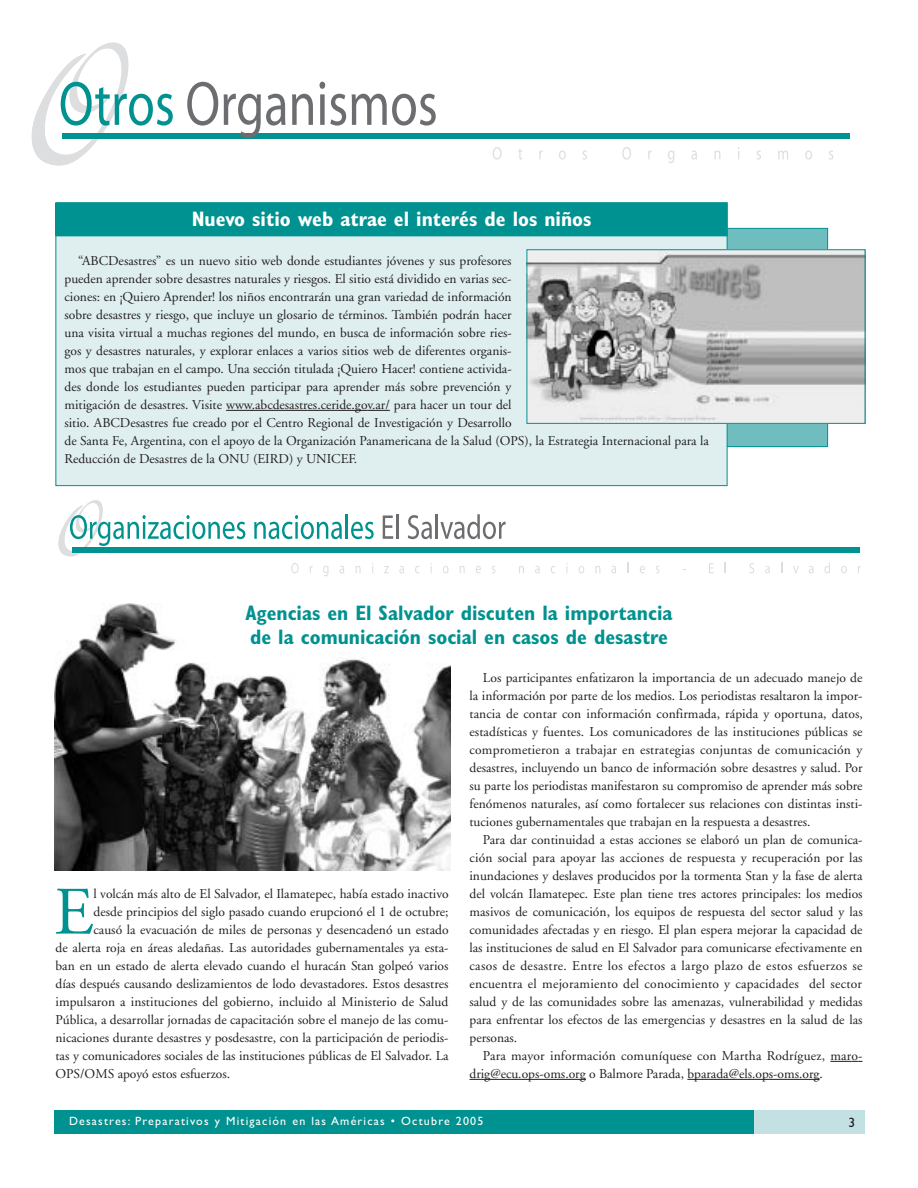
<style>
.page{position:relative;width:918px;height:1188px;background:#fff}
.page>*{position:absolute;margin:0;border:0;box-sizing:border-box;transform-origin:0 0}
.t1{font:67.8px "Adobe Garamond";color:#009290}
.t2{font:700 condensed 21px/24px "Gill Sans";color:#009290}
.t3{font:700 condensed 21px "Gill Sans";color:#fff}
.t4{font:13.5px/18px "Adobe Garamond";color:#231f20}
.t5{font:13.5px "Gill Sans";color:#231f20}
.t6{font:12px "Gill Sans";letter-spacing:.1em;color:#fff}
</style>
<div class="page">
<img style="left:54px;top:603px;width:396px;height:268px">
<div style="left:108px;top:1110px;width:756px;height:24px;background:#c3e1e2"></div>
<div style="left:54px;top:1110px;width:699px;height:24px;background:#009290"></div>
<svg style="left:493px;top:147px;width:9px;height:13px"></svg>
<svg style="left:518px;top:149px;width:4px;height:11px"></svg>
<svg style="left:539px;top:150px;width:4px;height:9px"></svg>
<svg style="left:559px;top:150px;width:7px;height:10px"></svg>
<svg style="left:582px;top:150px;width:5px;height:10px"></svg>
<svg style="left:622px;top:147px;width:9px;height:13px"></svg>
<svg style="left:648px;top:150px;width:4px;height:9px"></svg>
<svg style="left:668px;top:150px;width:6px;height:13px"></svg>
<svg style="left:691px;top:150px;width:6px;height:10px"></svg>
<svg style="left:714px;top:150px;width:6px;height:9px"></svg>
<svg style="left:756px;top:150px;width:5px;height:10px"></svg>
<svg style="left:778px;top:150px;width:10px;height:9px"></svg>
<svg style="left:805px;top:150px;width:7px;height:10px"></svg>
<svg style="left:829px;top:150px;width:4px;height:10px"></svg>
<div style="left:62px;top:133px;width:787px;height:5px;background:#009290"></div>
<svg style="left:32px;top:43px;width:141px;height:122px"></svg>
<svg style="left:187px;top:82px;width:31px;height:44px"></svg>
<svg style="left:224px;top:94px;width:62px;height:44px"></svg>
<svg style="left:292px;top:94px;width:21px;height:31px"></svg>
<svg style="left:320px;top:82px;width:26px;height:44px"></svg>
<svg style="left:352px;top:94px;width:84px;height:32px"></svg>
<div style="left:56px;top:228px;width:772px;height:219px;background:#6fbdbe"></div>
<div style="left:56px;top:203px;width:671px;height:283px;background:#dfeff0"></div>
<div style="left:56px;top:203px;width:671px;height:33px;background:#009290"></div>
<div style="left:56px;top:202px;width:672px;height:34px;border:1px solid #009290"></div>
<svg style="left:226px;top:410px;width:26px;height:1px"></svg>
<hr style="left:252px;top:410px;width:56px;height:1px;background:#231f20">
<hr style="left:308px;top:410px;width:60px;height:1px;background:#231f20">
<svg style="left:367px;top:410px;width:23px;height:1px"></svg>
<img style="left:529px;top:251px;width:335px;height:171px">
<div style="left:527px;top:249px;width:339px;height:175px;border:1px solid #009290"></div>
<svg style="left:58px;top:500px;width:187px;height:56px"></svg>
<svg style="left:254px;top:515px;width:88px;height:24px"></svg>
<hr style="left:346px;top:514px;width:2px;height:25px;background:#009290">
<svg style="left:351px;top:522px;width:23px;height:17px"></svg>
<svg style="left:383px;top:516px;width:10px;height:23px"></svg>
<hr style="left:396px;top:514px;width:3px;height:25px;background:#6c6d70">
<svg style="left:408px;top:515px;width:24px;height:24px"></svg>
<hr style="left:436px;top:514px;width:2px;height:25px;background:#6c6d70">
<svg style="left:440px;top:514px;width:66px;height:25px"></svg>
<svg style="left:291px;top:563px;width:8px;height:10px"></svg>
<svg style="left:323px;top:566px;width:5px;height:10px"></svg>
<svg style="left:340px;top:566px;width:4px;height:7px"></svg>
<svg style="left:356px;top:566px;width:5px;height:7px"></svg>
<svg style="left:384px;top:566px;width:5px;height:7px"></svg>
<svg style="left:399px;top:566px;width:5px;height:7px"></svg>
<svg style="left:415px;top:566px;width:5px;height:7px"></svg>
<svg style="left:430px;top:563px;width:2px;height:10px"></svg>
<svg style="left:443px;top:566px;width:6px;height:7px"></svg>
<svg style="left:460px;top:566px;width:5px;height:7px"></svg>
<svg style="left:476px;top:566px;width:5px;height:7px"></svg>
<svg style="left:492px;top:566px;width:3px;height:7px"></svg>
<svg style="left:519px;top:566px;width:5px;height:7px"></svg>
<svg style="left:535px;top:566px;width:5px;height:7px"></svg>
<svg style="left:551px;top:566px;width:4px;height:7px"></svg>
<svg style="left:566px;top:563px;width:2px;height:10px"></svg>
<svg style="left:579px;top:566px;width:5px;height:7px"></svg>
<svg style="left:595px;top:566px;width:5px;height:7px"></svg>
<svg style="left:611px;top:566px;width:5px;height:7px"></svg>
<svg style="left:640px;top:566px;width:5px;height:7px"></svg>
<svg style="left:656px;top:566px;width:3px;height:7px"></svg>
<svg style="left:709px;top:563px;width:5px;height:10px"></svg>
<svg style="left:749px;top:563px;width:5px;height:10px"></svg>
<svg style="left:765px;top:566px;width:5px;height:7px"></svg>
<svg style="left:793px;top:566px;width:6px;height:7px"></svg>
<svg style="left:809px;top:566px;width:4px;height:7px"></svg>
<svg style="left:824px;top:563px;width:6px;height:10px"></svg>
<svg style="left:841px;top:566px;width:6px;height:7px"></svg>
<div style="left:72px;top:547px;width:788px;height:5px;background:#009290"></div>
<svg style="left:830px;top:1061px;width:32px;height:1px"></svg>
<hr style="left:470px;top:1079px;width:116px;height:1px;background:#231f20">
<hr style="left:687px;top:1079px;width:132px;height:1px;background:#231f20">
<h2 class="t3" style="left:192px;top:211px;width:401px">Nuevo sitio web atrae el interés de los niños</h2>
<p class="t4" style="left:64px;top:253px;width:646px;text-indent:14px">“ABCDesastres” es un nuevo sitio web donde estudiantes jóvenes y sus profesores<br>pueden aprender sobre desastres naturales y riesgos. El sitio está dividido en varias sec-<br>ciones: en ¡Quiero Aprender! los niños encontrarán una gran variedad de información<br>sobre desastres y riesgo, que incluye un glosario de términos. También podrán hacer<br>una visita virtual a muchas regiones del mundo, en busca de información sobre ries-<br>gos y desastres naturales, y explorar enlaces a varios sitios web de diferentes organis-<br>mos que trabajan en el campo. Una sección titulada ¡Quiero Hacer! contiene activida-<br>des donde los estudiantes pueden participar para aprender más sobre prevención y<br>mitigación de desastres. Visite www.abcdesastres.ceride.gov.ar/ para hacer un tour del<br>sitio. ABCDesastres fue creado por el Centro Regional de Investigación y Desarrollo<br>de Santa Fe, Argentina, con el apoyo de la Organización Panamericana de la Salud (OPS), la Estrategia Internacional para la Reducción de Desastres de la ONU (EIRD) y UNICEF.</p>
<h2 class="t2" style="left:245px;top:603px;width:429px">Agencias en El Salvador discuten la importancia de la comunicación social en casos de desastre</h2>
<h1 class="t1" style="left:54px;top:885px;width:41px">E</h1>
<p class="t4" style="left:94px;top:885px;width:357px">l volcán más alto de El Salvador, el Ilamatepec, había estado inactivo</p>
<p class="t4" style="left:94px;top:903px;width:356px">desde principios del siglo pasado cuando erupcionó el 1 de octubre;</p>
<p class="t4" style="left:94px;top:921px;width:357px">causó la evacuación de miles de personas y desencadenó un estado</p>
<p class="t4" style="left:55px;top:939px;width:395px">de alerta roja en áreas aledañas. Las autoridades gubernamentales ya esta-</p>
<p class="t4" style="left:55px;top:957px;width:395px">ban en un estado de alerta elevado cuando el huracán Stan golpeó varios</p>
<p class="t4" style="left:55px;top:975px;width:395px">días después causando deslizamientos de lodo devastadores. Estos desastres</p>
<p class="t4" style="left:55px;top:993px;width:394px">impulsaron a instituciones del gobierno, incluido al Ministerio de Salud</p>
<p class="t4" style="left:55px;top:1011px;width:395px">Pública, a desarrollar jornadas de capacitación sobre el manejo de las comu-</p>
<p class="t4" style="left:55px;top:1029px;width:395px">nicaciones durante desastres y posdesastre, con la participación de periodis-</p>
<p class="t4" style="left:55px;top:1047px;width:395px">tas y comunicadores sociales de las instituciones públicas de El Salvador. La</p>
<p class="t4" style="left:55px;top:1065px;width:176px">OPS/OMS apoyó estos esfuerzos.</p>
<p class="t4" style="left:469px;top:670px;width:395px;text-align:justify;text-indent:14px">Los participantes enfatizaron la importancia de un adecuado manejo de la información por parte de los medios. Los periodistas resaltaron la impor&shy;tancia de contar con información confirmada, rápida y oportuna, datos, estadísticas y fuentes. Los comunicadores de las instituciones públicas se comprometieron a trabajar en estrategias conjuntas de comunicación y desastres, incluyendo un banco de información sobre desastres y salud. Por su parte los periodistas manifestaron su compromiso de aprender más sobre fenómenos naturales, así como fortalecer sus relaciones con distintas insti&shy;tuciones gubernamentales que trabajan en la respuesta a desastres.</p>
<p class="t4" style="left:469px;top:832px;width:395px;text-align:justify;text-indent:13px">Para dar continuidad a estas acciones se elaboró un plan de comunica&shy;ción social para apoyar las acciones de respuesta y recuperación por las inundaciones y deslaves producidos por la tormenta Stan y la fase de alerta del volcán Ilamatepec. Este plan tiene tres actores principales: los medios masivos de comunicación, los equipos de respuesta del sector salud y las comunidades afectadas y en riesgo. El plan espera mejorar la capacidad de las instituciones de salud en El Salvador para comunicarse efectivamente en casos de desastre. Entre los efectos a largo plazo de estos esfuerzos se encuentra el mejoramiento del conocimiento y capacidades del sector salud y de las comunidades sobre las amenazas, vulnerabilidad y medidas para enfrentar los efectos de las emergencias y desastres en la salud de las personas.</p>
<p class="t4" style="left:470px;top:1048px;width:395px;text-indent:13px">Para mayor información comuníquese con Martha Rodríguez, maro&shy;drig@ecu.ops-oms.org o Balmore Parada, bparada@els.ops-oms.org.</p>
<p class="t6" style="left:69px;top:1114px;width:416px">Desastres: Preparativos y Mitigación en las Américas • Octubre 2005</p>
<p class="t5" style="left:848px;top:1114px;width:8px">3</p>
</div>
